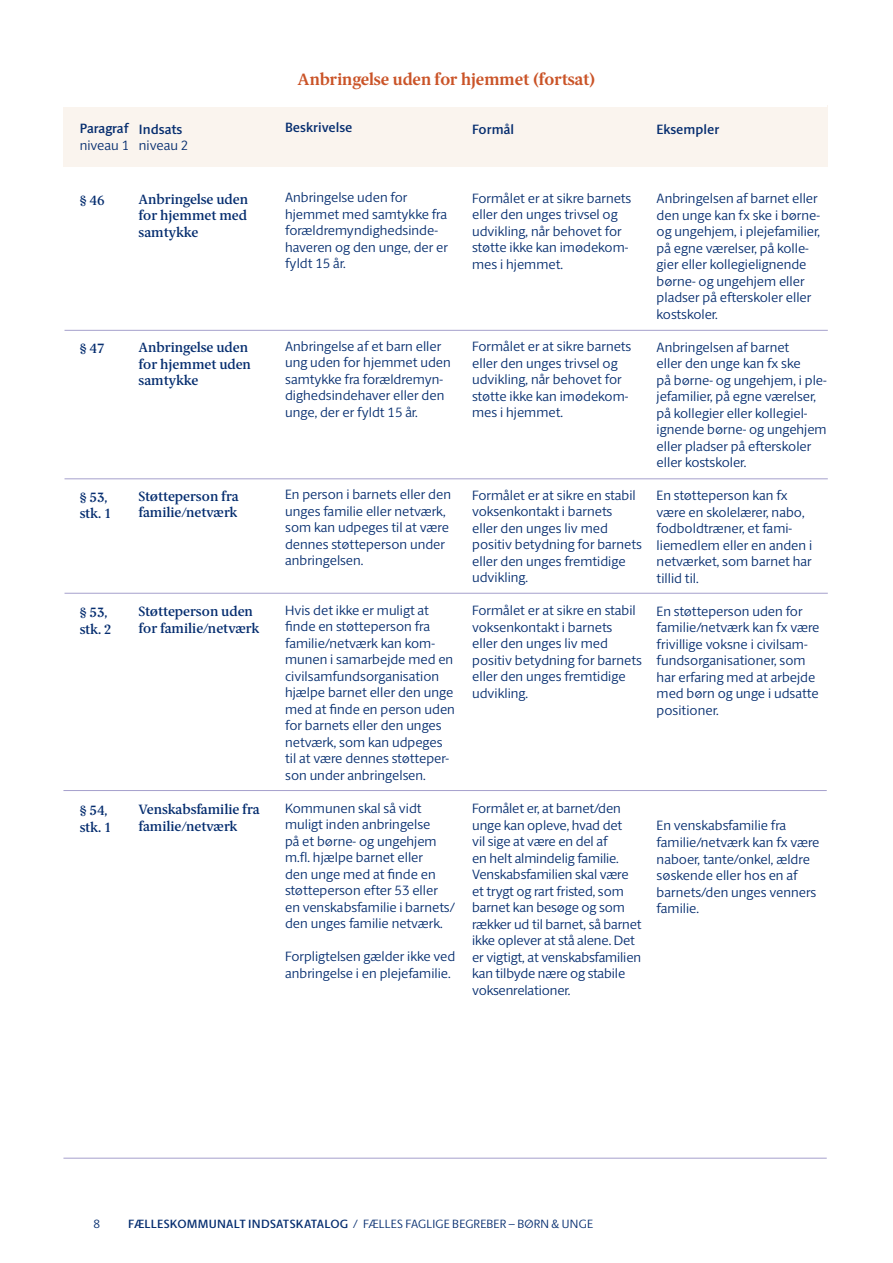
<style>
.page{position:relative;width:893px;height:1263px;background:#fff}
.page>*{position:absolute;margin:0;border:0;box-sizing:border-box;transform-origin:0 0}
.t1{font:700 16.5px "ID Serif";color:#ca5327}
.t2{font:300 13.5px/16.5px "ID Sans";color:#052d6f}
.t3{font:600 13.5px/16.5px "ID Serif";color:#052d6f}
.t4{font:600 13.5px "ID Sans";color:#052d6f}
.t5{font:300 12px "ID Sans";letter-spacing:.02em;color:#052d6f}
.s1{font-weight:600}
</style>
<div class="page">
<div style="left:63px;top:106px;width:765px;height:61px;background:#faf4ee"></div>
<hr style="left:65px;top:330px;width:763px;height:1px;background:#a5a0cc">
<hr style="left:65px;top:478px;width:763px;height:1px;background:#a5a0cc">
<hr style="left:65px;top:593px;width:763px;height:1px;background:#a5a0cc">
<hr style="left:63px;top:1158px;width:764px;height:1px;background:#a5a0cc">
<hr style="left:63px;top:790px;width:764px;height:1px;background:#a5a0cc">
<p class="t1" style="left:298px;top:69px;width:299px">Anbringelse uden for hjemmet (fortsat)</p>
<p class="t4" style="left:80px;top:120px;width:50px">Paragraf</p>
<p class="t2" style="left:80px;top:137px;width:51px">niveau 1</p>
<p class="t4" style="left:139px;top:121px;width:45px">Indsats</p>
<p class="t2" style="left:139px;top:137px;width:51px">niveau 2</p>
<p class="t4" style="left:285px;top:119px;width:69px">Beskrivelse</p>
<p class="t4" style="left:472px;top:121px;width:43px">Formål</p>
<p class="t4" style="left:657px;top:122px;width:64px">Eksempler</p>
<p class="t3" style="left:80px;top:192px;width:26px">§ 46</p>
<p class="t3" style="left:80px;top:340px;width:26px">§ 47</p>
<p class="t3" style="left:80px;top:489px;width:33px">§ 53, stk. 1</p>
<p class="t3" style="left:80px;top:604px;width:33px">§ 53, stk. 2</p>
<p class="t3" style="left:80px;top:802px;width:33px">§ 54, stk. 1</p>
<p class="t3" style="left:138px;top:191px;width:111px;text-align:justify">Anbringelse uden for hjemmet med samtykke</p>
<p class="t3" style="left:138px;top:339px;width:114px">Anbringelse uden for hjemmet uden samtykke</p>
<p class="t3" style="left:138px;top:488px;width:102px">Støtteperson fra familie/netværk</p>
<p class="t3" style="left:138px;top:603px;width:122px">Støtteperson uden for familie/netværk</p>
<p class="t3" style="left:138px;top:801px;width:123px">Venskabsfamilie fra familie/netværk</p>
<p class="t2" style="left:285px;top:189px;width:164px">Anbringelse uden for hjemmet med samtykke fra forældremyndighedsinde&shy;haveren og den unge, der er fyldt 15 år.</p>
<p class="t2" style="left:472px;top:190px;width:161px">Formålet er at sikre barnets eller den unges trivsel og udvikling, når behovet for støtte ikke kan imødekom&shy;mes i hjemmet.</p>
<p class="t2" style="left:285px;top:338px;width:167px">Anbringelse af et barn eller ung uden for hjemmet uden samtykke fra forældremyn&shy;dighedsindehaver eller den unge, der er fyldt 15 år.</p>
<p class="t2" style="left:472px;top:338px;width:161px">Formålet er at sikre barnets eller den unges trivsel og udvikling, når behovet for støtte ikke kan imødekom&shy;mes i hjemmet.</p>
<p class="t2" style="left:285px;top:486px;width:167px">En person i barnets eller den unges familie eller netværk, som kan udpeges til at være dennes støtteperson under anbringelsen.</p>
<p class="t2" style="left:285px;top:602px;width:171px">Hvis det ikke er muligt at finde en støtteperson fra familie/netværk kan kom&shy;munen i samarbejde med en civilsamfundsorganisation hjælpe barnet eller den unge med at finde en person uden for barnets eller den unges netværk, som kan udpeges til at være dennes støtteper&shy;son under anbringelsen.</p>
<p class="t2" style="left:472px;top:602px;width:171px">Formålet er at sikre en stabil voksenkontakt i barnets<br>eller den unges liv med positiv betydning for barnets eller den unges fremtidige udvikling.</p>
<p class="t2" style="left:285px;top:800px;width:172px">Kommunen skal så vidt muligt inden anbringelse<br>på et børne- og ungehjem m.fl. hjælpe barnet eller<br>den unge med at finde en støtteperson efter 53 eller en venskabsfamilie i barnets/ den unges familie netværk.</p>
<p class="t2" style="left:285px;top:948px;width:172px">Forpligtelsen gælder ikke ved anbringelse i en plejefamilie.</p>
<p class="t2" style="left:472px;top:486px;width:171px">Formålet er at sikre en stabil voksenkontakt i barnets<br>eller den unges liv med positiv betydning for barnets eller den unges fremtidige udvikling.</p>
<p class="t2" style="left:472px;top:800px;width:171px">Formålet er, at barnet/den unge kan opleve, hvad det<br>vil sige at være en del af<br>en helt almindelig familie.<br>Venskabsfamilien skal være et trygt og rart fristed, som barnet kan besøge og som rækker ud til barnet, så barnet ikke oplever at stå alene. Det er vigtigt, at venskabsfamilien kan tilbyde nære og stabile voksenrelationer.</p>
<p class="t2" style="left:657px;top:190px;width:165px">Anbringelsen af barnet eller den unge kan fx ske i børne&shy;og ungehjem, i plejefamilier, på egne værelser, på kolle&shy;gier eller kollegielignende børne- og ungehjem eller pladser på efterskoler eller kostskoler.</p>
<p class="t2" style="left:657px;top:339px;width:172px">Anbringelsen af barnet<br>eller den unge kan fx ske<br>på børne- og ungehjem, i ple&shy;jefamilier, på egne værelser, på kollegier eller kollegiel&shy;ignende børne- og ungehjem eller pladser på efterskoler eller kostskoler.</p>
<p class="t2" style="left:657px;top:487px;width:157px">En støtteperson kan fx være en skolelærer, nabo, fodboldtræner, et fami&shy;liemedlem eller en anden i netværket, som barnet har tillid til.</p>
<p class="t2" style="left:657px;top:603px;width:164px">En støtteperson uden for familie/netværk kan fx være frivillige voksne i civilsam&shy;fundsorganisationer, som har erfaring med at arbejde med børn og unge i udsatte positioner.</p>
<p class="t2" style="left:657px;top:817px;width:164px">En venskabsfamilie fra familie/netværk kan fx være naboer, tante/onkel, ældre søskende eller hos en af barnets/den unges venners familie.</p>
<p class="t5" style="left:93px;top:1217px;width:8px">8</p>
<p class="t5" style="left:128px;top:1216px;width:466px"><span class="s1">FÆLLESKOMMUNALT INDSATSKATALOG</span> / FÆLLES FAGLIGE BEGREBER – BØRN &amp; UNGE</p>
</div>
